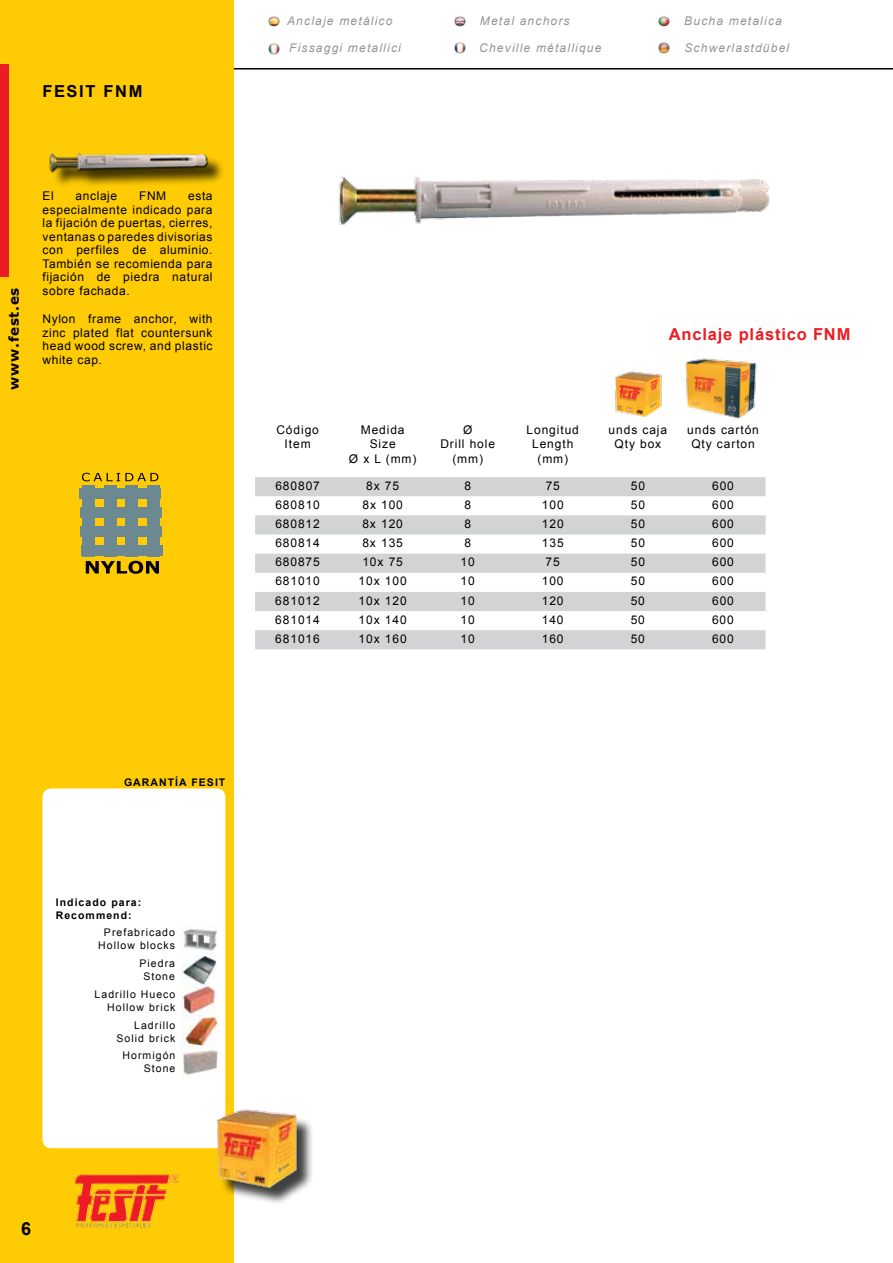
<style>
.page{position:relative;width:893px;height:1263px;background:#fff}
.page>*{position:absolute;margin:0;border:0;box-sizing:border-box;transform-origin:0 0}
.t1{font:700 18px "Arial";color:#000}
.t2{font:700 16.5px "Arial";letter-spacing:.05em;color:#ea1d25}
.t3{font:700 16.5px "Arial";letter-spacing:.09em;color:#000}
.t4{font:700 13.5px "Verdana";letter-spacing:.05em;color:#000}
.t5{font:12px/13.5px "Arial";letter-spacing:.075em;color:#000;text-align:center}
.t6{font:italic 12px "Arial";letter-spacing:.1em;color:#939598}
.t7{font:12px "Arial";letter-spacing:.05em;color:#000}
.t8{font:10.5px/12.6px "Arial";letter-spacing:.1em;color:#000;text-align:right}
.t9{font:700 10.5px/12.6px "Arial";letter-spacing:.1em;color:#000}
</style>
<div class="page">
<div style="left:0;top:0;width:234px;height:1263px;background:#ffcb05"></div>
<div style="left:0;top:64px;width:9px;height:212px;background:#ea1d25"></div>
<div style="left:43px;top:788px;width:182px;height:360px;background:#fff;border-radius:9px"></div>
<hr style="left:234px;top:68px;width:659px;height:2px;background:#000">
<img style="left:74px;top:1174px;width:104px;height:54px">
<svg style="left:268px;top:16px;width:11px;height:11px"></svg>
<svg style="left:268px;top:43px;width:11px;height:11px"></svg>
<svg style="left:454px;top:16px;width:11px;height:11px"></svg>
<svg style="left:454px;top:43px;width:11px;height:11px"></svg>
<svg style="left:659px;top:16px;width:11px;height:11px"></svg>
<svg style="left:659px;top:43px;width:11px;height:11px"></svg>
<div style="left:220px;top:1113px;width:94px;height:92px;background:#000;opacity:.75"></div>
<img style="left:202px;top:1106px;width:106px;height:85px">
<svg style="left:255px;top:477px;width:511px;height:172px;fill:#d1d3d4"></svg>
<img style="left:614px;top:371px;width:48px;height:46px">
<img style="left:685px;top:358px;width:72px;height:61px">
<img style="left:181px;top:929px;width:37px;height:148px">
<img style="left:338px;top:175px;width:432px;height:50px">
<div style="left:52px;top:155px;width:174px;height:34px;background:#000;opacity:.75"></div>
<img style="left:49px;top:153px;width:163px;height:36px">
<div style="left:82px;top:486px;width:13px;height:71px;background:#6c8891"></div>
<div style="left:104px;top:486px;width:13px;height:71px;background:#6c8891"></div>
<div style="left:126px;top:486px;width:12px;height:71px;background:#6c8891"></div>
<div style="left:147px;top:486px;width:13px;height:71px;background:#6c8891"></div>
<div style="left:80px;top:488px;width:81px;height:11px;background:#6c8891"></div>
<div style="left:80px;top:507px;width:81px;height:11px;background:#6c8891"></div>
<div style="left:81px;top:526px;width:81px;height:11px;background:#6c8891"></div>
<div style="left:81px;top:545px;width:82px;height:11px;background:#6c8891"></div>
<svg style="left:86px;top:561px;width:73px;height:13px"></svg>
<svg style="left:82px;top:473px;width:76px;height:8px"></svg>
<h2 class="t3" style="left:43px;top:80px;width:101px">FESIT FNM</h2>
<p class="t4" style="left:4px;top:390px;width:103px;rotate:-90deg">www.fest.es</p>
<p class="t5" style="left:43px;top:189px;width:13px">El</p>
<p class="t7" style="left:76px;top:188px;width:43px">anclaje</p>
<p class="t5" style="left:139px;top:189px;width:29px">FNM</p>
<p class="t5" style="left:43px;top:189px;width:172px;text-align:justify;text-indent:146px">esta especialmente indicado para la fijación de puertas, cierres, ventanas o paredes divisorias con perfiles de aluminio.<br>También se recomienda para fijación de piedra natural sobre fachada.</p>
<p class="t5" style="left:43px;top:312px;width:172px;text-align:justify">Nylon frame anchor, with zinc plated flat countersunk head wood screw, and plastic white cap.</p>
<p class="t6" style="left:287px;top:13px;width:107px">Anclaje metálico</p>
<p class="t6" style="left:480px;top:13px;width:91px">Metal anchors</p>
<p class="t6" style="left:684px;top:13px;width:99px">Bucha metalica</p>
<p class="t6" style="left:289px;top:40px;width:113px">Fissaggi metallici</p>
<p class="t6" style="left:479px;top:40px;width:124px">Cheville métallique</p>
<p class="t6" style="left:684px;top:40px;width:106px">Schwerlastdübel</p>
<h2 class="t2" style="left:669px;top:323px;width:183px">Anclaje plástico FNM</h2>
<p class="t5" style="left:276px;top:423px;width:44px;line-height:14.4px">Código<br>Item</p>
<p class="t5" style="left:349px;top:423px;width:69px;line-height:14.4px">Medida<br>Size<br>Ø x L (mm)</p>
<p class="t5" style="left:440px;top:423px;width:56px;line-height:14.4px">Ø<br>Drill hole (mm)</p>
<p class="t5" style="left:527px;top:423px;width:54px;line-height:14.4px">Longitud<br>Length (mm)</p>
<p class="t5" style="left:609px;top:423px;width:60px;line-height:14.4px">unds caja<br>Qty box</p>
<p class="t5" style="left:687px;top:423px;width:73px;line-height:14.4px">unds cartón<br>Qty carton</p>
<p class="t5" style="left:275px;top:479px;width:46px">680807</p>
<p class="t5" style="left:366px;top:479px;width:34px">8x 75</p>
<p class="t5" style="left:464px;top:479px;width:8px">8</p>
<p class="t5" style="left:546px;top:479px;width:16px">75</p>
<p class="t5" style="left:631px;top:479px;width:16px">50</p>
<p class="t5" style="left:712px;top:479px;width:23px">600</p>
<p class="t5" style="left:275px;top:498px;width:46px">680810</p>
<p class="t5" style="left:362px;top:498px;width:42px">8x 100</p>
<p class="t5" style="left:464px;top:498px;width:8px">8</p>
<p class="t5" style="left:542px;top:498px;width:23px">100</p>
<p class="t5" style="left:631px;top:498px;width:16px">50</p>
<p class="t5" style="left:712px;top:498px;width:23px">600</p>
<p class="t5" style="left:275px;top:517px;width:46px">680812</p>
<p class="t5" style="left:362px;top:517px;width:42px">8x 120</p>
<p class="t5" style="left:464px;top:517px;width:8px">8</p>
<p class="t5" style="left:542px;top:517px;width:23px">120</p>
<p class="t5" style="left:631px;top:517px;width:16px">50</p>
<p class="t5" style="left:712px;top:517px;width:23px">600</p>
<p class="t5" style="left:275px;top:536px;width:46px">680814</p>
<p class="t5" style="left:362px;top:536px;width:42px">8x 135</p>
<p class="t5" style="left:464px;top:536px;width:8px">8</p>
<p class="t5" style="left:542px;top:536px;width:23px">135</p>
<p class="t5" style="left:631px;top:536px;width:16px">50</p>
<p class="t5" style="left:712px;top:536px;width:23px">600</p>
<p class="t5" style="left:275px;top:555px;width:46px">680875</p>
<p class="t5" style="left:362px;top:555px;width:42px">10x 75</p>
<p class="t5" style="left:461px;top:555px;width:16px">10</p>
<p class="t5" style="left:546px;top:555px;width:16px">75</p>
<p class="t5" style="left:631px;top:555px;width:16px">50</p>
<p class="t5" style="left:712px;top:555px;width:23px">600</p>
<p class="t5" style="left:275px;top:575px;width:46px">681010</p>
<p class="t5" style="left:359px;top:575px;width:50px">10x 100</p>
<p class="t5" style="left:461px;top:575px;width:16px">10</p>
<p class="t5" style="left:542px;top:575px;width:23px">100</p>
<p class="t5" style="left:631px;top:575px;width:16px">50</p>
<p class="t5" style="left:712px;top:575px;width:23px">600</p>
<p class="t5" style="left:275px;top:594px;width:46px">681012</p>
<p class="t5" style="left:359px;top:594px;width:50px">10x 120</p>
<p class="t5" style="left:461px;top:594px;width:16px">10</p>
<p class="t5" style="left:542px;top:594px;width:23px">120</p>
<p class="t5" style="left:631px;top:594px;width:16px">50</p>
<p class="t5" style="left:712px;top:594px;width:23px">600</p>
<p class="t5" style="left:275px;top:613px;width:46px">681014</p>
<p class="t5" style="left:359px;top:613px;width:50px">10x 140</p>
<p class="t5" style="left:461px;top:613px;width:16px">10</p>
<p class="t5" style="left:542px;top:613px;width:23px">140</p>
<p class="t5" style="left:631px;top:613px;width:16px">50</p>
<p class="t5" style="left:712px;top:613px;width:23px">600</p>
<p class="t5" style="left:275px;top:632px;width:46px">681016</p>
<p class="t5" style="left:359px;top:632px;width:50px">10x 160</p>
<p class="t5" style="left:461px;top:632px;width:16px">10</p>
<p class="t5" style="left:542px;top:632px;width:23px">160</p>
<p class="t5" style="left:631px;top:632px;width:16px">50</p>
<p class="t5" style="left:712px;top:632px;width:23px">600</p>
<p class="t9" style="left:124px;top:776px;width:103px">GARANTÍA FESIT</p>
<p class="t9" style="left:56px;top:896px;width:87px">Indicado para:<br>Recommend:</p>
<p class="t8" style="left:98px;top:926px;width:78px;text-align:center">Prefabricado<br>Hollow blocks</p>
<p class="t8" style="left:139px;top:957px;width:37px;text-align:center">Piedra<br>Stone</p>
<p class="t8" style="left:95px;top:988px;width:82px">Ladrillo Hueco<br>Hollow brick</p>
<p class="t8" style="left:116px;top:1019px;width:60px">Ladrillo<br>Solid brick</p>
<p class="t8" style="left:123px;top:1049px;width:54px">Hormigón<br>Stone</p>
<h1 class="t1" style="left:21px;top:1217px;width:12px">6</h1>
</div>
